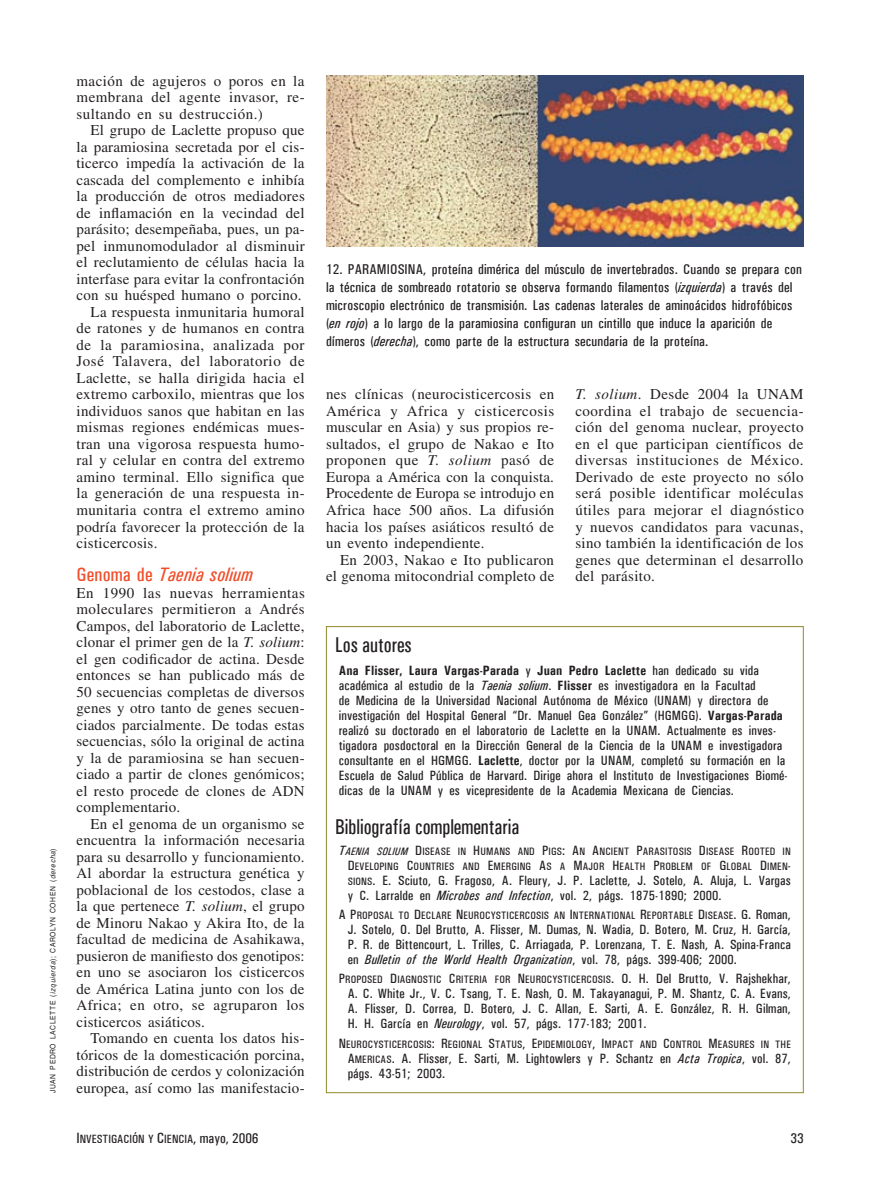
<style>
.page{position:relative;width:893px;height:1191px;background:#fff}
.page>*{position:absolute;margin:0;border:0;box-sizing:border-box;transform-origin:0 0}
.t1{font:500 condensed 21.45px "Univers";color:#231f20;scale:.91 1}
.t2{font:italic 500 condensed 19.5px "Univers";letter-spacing:.01em;color:#f04e29}
.t3{font:15px/16.5px "Times";letter-spacing:.02em;color:#231f20;text-align:justify}
.t4{font:500 condensed 14.25px/18px "Univers";letter-spacing:.01em;color:#231f20}
.t5{font:500 condensed 13.5px/15px "Univers";letter-spacing:.01em;color:#231f20}
.t6{font:500 condensed 12px "Univers";color:#231f20}
.t7{font:500 condensed 10.8px/15px "Univers";letter-spacing:.015em;color:#231f20;text-align:right}
.t8{font:7.5px "Helvetica";letter-spacing:.09em;color:#231f20;scale:.9 1}
.s1{font-style:italic}
.s2{font-style:normal}
.s3{font-weight:700}
.s4{font-style:italic;font-size:13.5px}
.s5{font-size:13.5px}
.s6{font-size:10.8px}
.s7{font-size:15px}
.s8{font-size:14.25px}
</style>
<div class="page">
<img style="left:326px;top:76px;width:478px;height:171px">
<p class="t8" style="left:48px;top:1093px;width:273px;rotate:-90deg">JUAN PEDRO LACLETTE (<span class="s1">izquierda</span>); CAROLYN COHEN (<span class="s1">derecha</span>)</p>
<p class="t3" style="left:77px;top:72px;width:230px">mación de agujeros o poros en la membrana del agente invasor, re&shy;sultando en su destrucción.)</p>
<p class="t3" style="left:91px;top:122px;width:215px">El grupo de Laclette propuso que</p>
<p class="t3" style="left:77px;top:138px;width:230px">la paramiosina secretada por el cis-</p>
<p class="t3" style="left:77px;top:155px;width:230px">ticerco impedía la activación de la</p>
<p class="t3" style="left:77px;top:171px;width:229px">cascada del complemento e inhibía</p>
<p class="t3" style="left:77px;top:188px;width:230px">la producción de otros mediadores</p>
<p class="t3" style="left:77px;top:204px;width:230px">de inflamación en la vecindad del</p>
<p class="t3" style="left:77px;top:221px;width:230px">parásito; desempeñaba, pues, un pa-</p>
<p class="t3" style="left:77px;top:237px;width:230px">pel inmunomodulador al disminuir</p>
<p class="t3" style="left:77px;top:254px;width:229px">el reclutamiento de células hacia la</p>
<p class="t3" style="left:77px;top:270px;width:230px">interfase para evitar la confrontación</p>
<p class="t3" style="left:77px;top:287px;width:227px">con su huésped humano o porcino.</p>
<p class="t3" style="left:91px;top:303px;width:215px">La respuesta inmunitaria humoral</p>
<p class="t3" style="left:77px;top:320px;width:230px">de ratones y de humanos en contra</p>
<p class="t3" style="left:77px;top:336px;width:229px">de la paramiosina, analizada por</p>
<p class="t3" style="left:77px;top:353px;width:230px">José Talavera, del laboratorio de</p>
<p class="t3" style="left:77px;top:369px;width:229px">Laclette, se halla dirigida hacia el</p>
<p class="t3" style="left:77px;top:386px;width:229px">extremo carboxilo, mientras que los</p>
<p class="t3" style="left:77px;top:402px;width:229px">individuos sanos que habitan en las</p>
<p class="t3" style="left:77px;top:419px;width:230px">mismas regiones endémicas mues-</p>
<p class="t3" style="left:77px;top:435px;width:230px">tran una vigorosa respuesta humo-</p>
<p class="t3" style="left:77px;top:452px;width:230px">ral y celular en contra del extremo</p>
<p class="t3" style="left:77px;top:468px;width:229px">amino terminal. Ello significa que</p>
<p class="t3" style="left:77px;top:485px;width:230px">la generación de una respuesta in-</p>
<p class="t3" style="left:77px;top:501px;width:230px">munitaria contra el extremo amino</p>
<p class="t3" style="left:77px;top:518px;width:229px">podría favorecer la protección de la</p>
<p class="t3" style="left:77px;top:534px;width:82px">cisticercosis.</p>
<h2 class="t2" style="left:77px;top:563px;width:178px"><span class="s2">Genoma de</span> Taenia solium</h2>
<p class="t3" style="left:77px;top:584px;width:230px">En 1990 las nuevas herramientas moleculares permitieron a Andrés Campos, del laboratorio de Laclette, clonar el primer gen de la <span class="s1">T. solium</span>: el gen codificador de actina. Desde entonces se han publicado más de 50 secuencias completas de diversos genes y otro tanto de genes secuen&shy;ciados parcialmente. De todas estas secuencias, sólo la original de actina y la de paramiosina se han secuen&shy;ciado a partir de clones genómicos; el resto procede de clones de ADN complementario.</p>
<p class="t3" style="left:77px;top:815px;width:230px;text-indent:14px">En el genoma de un organismo se encuentra la información necesaria para su desarrollo y funcionamiento.<br>Al abordar la estructura genética y poblacional de los cestodos, clase a la que pertenece <span class="s1">T. solium</span>, el grupo de Minoru Nakao y Akira Ito, de la facultad de medicina de Asahikawa, pusieron de manifiesto dos genotipos: en uno se asociaron los cisticercos de América Latina junto con los de Africa; en otro, se agruparon los cisticercos asiáticos.</p>
<p class="t3" style="left:77px;top:1029px;width:230px;text-indent:14px">Tomando en cuenta los datos his&shy;tóricos de la domesticación porcina, distribución de cerdos y colonización europea, así como las manifestacio-</p>
<p class="t4" style="left:326px;top:260px;width:477px">12. PARAMIOSINA, proteína dimérica del músculo de invertebrados. Cuando se prepara con la técnica de sombreado rotatorio se observa formando filamentos (<span class="s1">izquierda</span>) a través del microscopio electrónico de transmisión. Las cadenas laterales de aminoácidos hidrofóbicos (<span class="s1">en rojo</span>) a lo largo de la paramiosina configuran un cintillo que induce la aparición de dímeros (<span class="s1">derecha</span>), como parte de la estructura secundaria de la proteína.</p>
<p class="t3" style="left:326px;top:386px;width:230px">nes clínicas (neurocisticercosis en América y Africa y cisticercosis muscular en Asia) y sus propios re&shy;sultados, el grupo de Nakao e Ito proponen que <span class="s1">T. solium</span> pasó de Europa a América con la conquista.<br>Procedente de Europa se introdujo en Africa hace 500 años. La difusión hacia los países asiáticos resultó de un evento independiente.</p>
<p class="t3" style="left:326px;top:551px;width:230px;text-align:right">En 2003, Nakao e Ito publicaron el genoma mitocondrial completo de</p>
<h1 class="t1" style="left:335px;top:632px;width:86px">Los autores</h1>
<p class="t3" style="left:575px;top:386px;width:230px"><span class="s1">T. solium</span>. Desde 2004 la UNAM coordina el trabajo de secuencia&shy;ción del genoma nuclear, proyecto en el que participan científicos de diversas instituciones de México.<br>Derivado de este proyecto no sólo será posible identificar moléculas útiles para mejorar el diagnóstico y nuevos candidatos para vacunas, sino también la identificación de los genes que determinan el desarrollo del parásito.</p>
<p class="t5" style="left:339px;top:662px;width:450px"><span class="s3">Ana Flisser, Laura Vargas-Parada</span> y <span class="s3">Juan Pedro Laclette</span> han dedicado su vida académica al estudio de la <span class="s1">Taenia solium</span>. <span class="s3">Flisser</span> es investigadora en la Facultad<br>de Medicina de la Universidad Nacional Autónoma de México (UNAM) y directora de investigación del Hospital General “Dr. Manuel Gea González” (HGMGG). <span class="s3">Vargas-Parada </span>realizó su doctorado en el laboratorio de Laclette en la UNAM. Actualmente es inves&shy;tigadora posdoctoral en la Dirección General de la Ciencia de la UNAM e investigadora consultante en el HGMGG. <span class="s3">Laclette</span>, doctor por la UNAM, completó su formación en la Escuela de Salud Pública de Harvard. Dirige ahora el Instituto de Investigaciones Biomé&shy;dicas de la UNAM y es vicepresidente de la Academia Mexicana de Ciencias.</p>
<h1 class="t1" style="left:335px;top:814px;width:204px">Bibliografía complementaria</h1>
<p class="t7" style="left:339px;top:843px;width:454px"><span class="s4">T</span><span class="s1">AENIA SOLIUM</span> <span class="s5">D</span>ISEASE IN <span class="s5">H</span>UMANS AND <span class="s5">P</span>IGS<span class="s5">: A</span>N <span class="s5">A</span>NCIENT <span class="s5">P</span>ARASITOSIS <span class="s5">D</span>ISEASE <span class="s5">R</span>OOTED IN<br><span class="s5">D</span>EVELOPING <span class="s5">C</span>OUNTRIES AND <span class="s5">E</span>MERGING <span class="s5">A</span>S A <span class="s5">M</span>AJOR <span class="s5">H</span>EALTH <span class="s5">P</span>ROBLEM OF <span class="s5">G</span>LOBAL <span class="s5">D</span>IMEN<span class="s5">-</span></p>
<p class="t5" style="left:348px;top:872px;width:445px"><span class="s6">SIONS</span>. E. Sciuto, G. Fragoso, A. Fleury, J. P. Laclette, J. Sotelo, A. Aluja, L. Vargas y C. Larralde en <span class="s1">Microbes and Infection</span>, vol. 2, págs. 1875-1890; 2000.</p>
<p class="t7" style="left:339px;top:908px;width:454px"><span class="s5">A P</span>ROPOSAL TO <span class="s5">D</span>ECLARE <span class="s5">N</span>EUROCYSTICERCOSIS AN <span class="s5">I</span>NTERNATIONAL <span class="s5">R</span>EPORTABLE <span class="s5">D</span>ISEASE<span class="s5">. G. Roman,</span></p>
<p class="t5" style="left:348px;top:922px;width:445px;text-align:justify">J. Sotelo, O. Del Brutto, A. Flisser, M. Dumas, N. Wadia, D. Botero, M. Cruz, H. García, P. R. de Bittencourt, L. Trilles, C. Arriagada, P. Lorenzana, T. E. Nash, A. Spina-Franca en <span class="s1">Bulletin of the World Health Organization</span>, vol. 78, págs. 399-406; 2000.</p>
<p class="t7" style="left:339px;top:972px;width:454px"><span class="s5">P</span>ROPOSED <span class="s5">D</span>IAGNOSTIC <span class="s5">C</span>RITERIA FOR <span class="s5">N</span>EUROCYSTICERCOSIS<span class="s5">. O. H. Del Brutto, V. Rajshekhar,</span></p>
<p class="t5" style="left:348px;top:986px;width:445px;text-align:justify">A. C. White Jr., V. C. Tsang, T. E. Nash, O. M. Takayanagui, P. M. Shantz, C. A. Evans, A. Flisser, D. Correa, D. Botero, J. C. Allan, E. Sarti, A. E. González, R. H. Gilman, H. H. García en <span class="s1">Neurology</span>, vol. 57, págs. 177-183; 2001.</p>
<p class="t7" style="left:339px;top:1036px;width:454px"><span class="s5">N</span>EUROCYSTICERCOSIS<span class="s5">: R</span>EGIONAL <span class="s5">S</span>TATUS<span class="s5">, E</span>PIDEMIOLOGY<span class="s5">, I</span>MPACT AND <span class="s5">C</span>ONTROL <span class="s5">M</span>EASURES IN THE</p>
<p class="t5" style="left:348px;top:1050px;width:445px">A<span class="s6">MERICAS</span>. A. Flisser, E. Sarti, M. Lightowlers y P. Schantz en <span class="s1">Acta Tropica</span>, vol. 87, págs. 43-51; 2003.</p>
<p class="t6" style="left:77px;top:1131px;width:183px"><span class="s7">I</span>NVESTIGACIÓN Y <span class="s7">C</span>IENCIA<span class="s7">,</span> <span class="s8">mayo, 2006</span></p>
<p class="t4" style="left:790px;top:1128px;width:15px">33</p>
</div>
